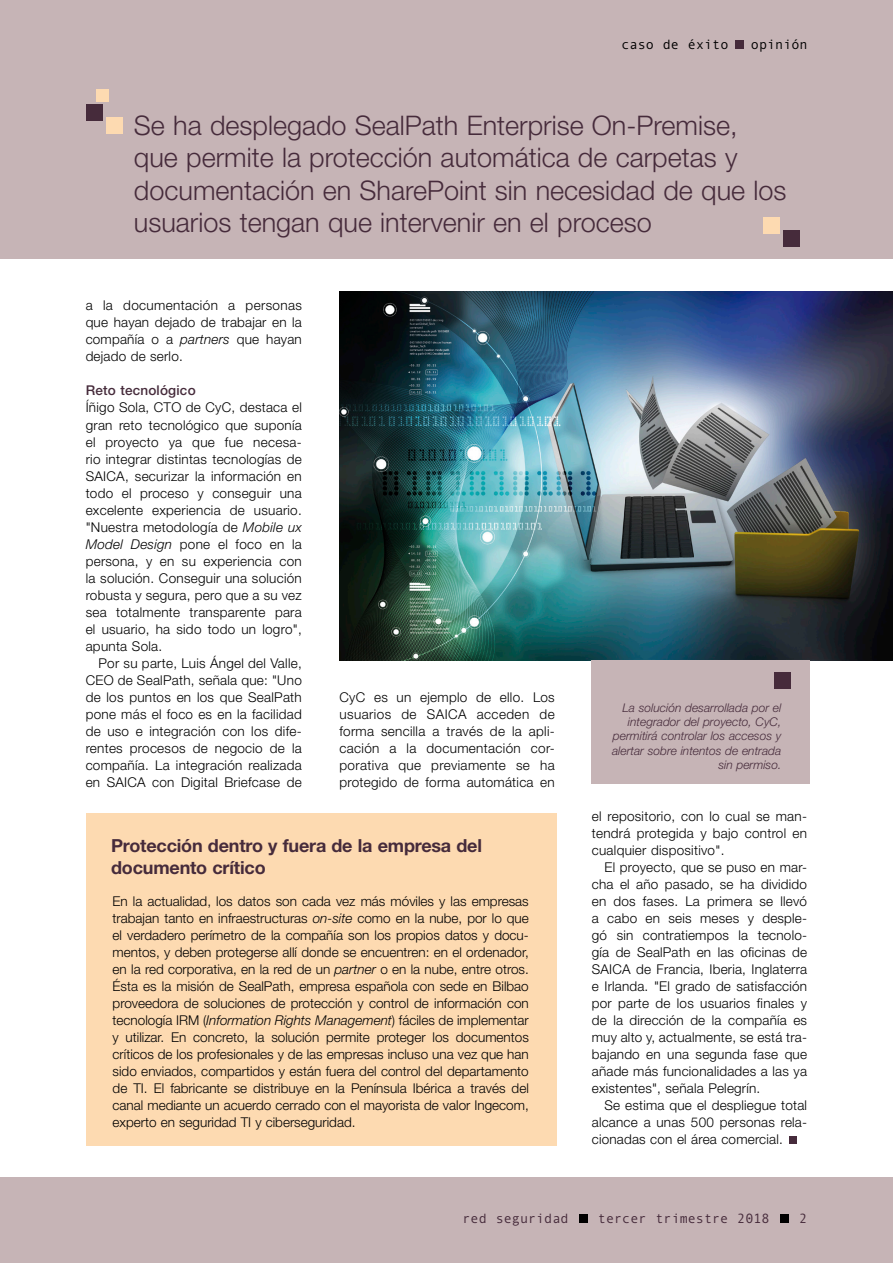
<style>
.page{position:relative;width:893px;height:1263px;background:#fff}
.page>*{position:absolute;margin:0;border:0;box-sizing:border-box;transform-origin:0 0}
.t1{font:300 27px/32.4px "Helvetica Neue LT Std";color:#462b3b}
.ANTETITULO{font:700 18px/21.6px "Helvetica Neue LT Std";letter-spacing:-.01em;color:#462b3b}
.TEXTO{font:300 13.5px/17px "Helvetica Neue LT Std";letter-spacing:.015em;color:#000;text-align:justify}
.t2{font:13.5px "Andale Mono";color:#462b3b}
.t3{font:13.5px "Andale Mono";color:#000}
.t4{font:500 13.5px "Helvetica Neue LT Std";letter-spacing:.015em;color:#462b3b}
.t5{font:italic 300 12px/14.4px "Helvetica Neue LT Std";color:#462b3b;text-align:right}
.s1{font-style:italic}
</style>
<div class="page">
<div style="left:0;top:0;width:893px;height:259px;background:#c6b4b6"></div>
<div style="left:0;top:1177px;width:893px;height:86px;background:#c6b4b6"></div>
<div style="left:735px;top:41px;width:9px;height:8px;background:#462b3b"></div>
<div style="left:579px;top:1215px;width:8px;height:8px;background:#000"></div>
<div style="left:780px;top:1215px;width:9px;height:8px;background:#000"></div>
<div style="left:96px;top:89px;width:13px;height:13px;background:#fddab1"></div>
<div style="left:86px;top:104px;width:16px;height:17px;background:#462b3b"></div>
<div style="left:106px;top:117px;width:17px;height:16px;background:#fddab1"></div>
<div style="left:783px;top:230px;width:17px;height:17px;background:#462b3b"></div>
<div style="left:763px;top:217px;width:17px;height:17px;background:#fddab1"></div>
<div style="left:86px;top:814px;width:470px;height:332px;background:#fddab1"></div>
<div style="left:789px;top:1136px;width:8px;height:8px;background:#462b3b"></div>
<img style="left:339px;top:291px;width:554px;height:369px">
<div style="left:592px;top:660px;width:218px;height:124px;background:#c6b4b6"></div>
<div style="left:775px;top:672px;width:16px;height:16px;background:#462b3b"></div>
<p class="t3" style="left:621px;top:37px;width:108px">caso de éxito</p>
<p class="t3" style="left:751px;top:37px;width:58px">opinión</p>
<p class="t1" style="left:134px;top:109px;width:654px">Se ha desplegado SealPath Enterprise On-Premise, que permite la protección automática de carpetas y documentación en SharePoint sin necesidad de que los usuarios tengan que intervenir en el proceso</p>
<p class="TEXTO" style="left:86px;top:297px;width:218px">a la documentación a personas que hayan dejado de trabajar en la compañía o a <span class="s1">partners</span> que hayan dejado de serlo.</p>
<p class="t4" style="left:86px;top:383px;width:111px">Reto tecnológico</p>
<p class="TEXTO" style="left:86px;top:399px;width:218px">Íñigo Sola, CTO de CyC, destaca el gran reto tecnológico que suponía el proyecto ya que fue necesa&shy;rio integrar distintas tecnologías de SAICA, securizar la información en todo el proceso y conseguir una excelente experiencia de usuario. "Nuestra metodología de <span class="s1">Mobile ux Model Design</span> pone el foco en la persona, y en su experiencia con la solución. Conseguir una solución robusta y segura, pero que a su vez sea totalmente transparente para el usuario, ha sido todo un logro", apunta Sola.</p>
<p class="TEXTO" style="left:86px;top:654px;width:218px;text-indent:13px">Por su parte, Luis Ángel del Valle, CEO de SealPath, señala que: "Uno de los puntos en los que SealPath pone más el foco es en la facilidad de uso e integración con los dife&shy;rentes procesos de negocio de la compañía. La integración realizada en SAICA con Digital Briefcase de</p>
<p class="TEXTO" style="left:340px;top:688px;width:217px">CyC es un ejemplo de ello. Los usuarios de SAICA acceden de forma sencilla a través de la apli&shy;cación a la documentación cor&shy;porativa que previamente se ha protegido de forma automática en</p>
<p class="ANTETITULO" style="left:111px;top:835px;width:372px">Protección dentro y fuera de la empresa del documento crítico</p>
<p class="TEXTO" style="left:113px;top:892px;width:418px">En la actualidad, los datos son cada vez más móviles y las empresas trabajan tanto en infraestructuras <span class="s1">on-site</span> como en la nube, por lo que el verdadero perímetro de la compañía son los propios datos y docu&shy;mentos, y deben protegerse allí donde se encuentren: en el ordenador, en la red corporativa, en la red de un <span class="s1">partner</span> o en la nube, entre otros.<br>Ésta es la misión de SealPath, empresa española con sede en Bilbao proveedora de soluciones de protección y control de información con tecnología IRM (<span class="s1">Information Rights Management</span>) fáciles de implementar y utilizar. En concreto, la solución permite proteger los documentos críticos de los profesionales y de las empresas incluso una vez que han sido enviados, compartidos y están fuera del control del departamento de TI. El fabricante se distribuye en la Península Ibérica a través del canal mediante un acuerdo cerrado con el mayorista de valor Ingecom, experto en seguridad TI y ciberseguridad.</p>
<p class="t5" style="left:612px;top:700px;width:171px">La solución desarrollada por el integrador del proyecto, CyC, permitirá controlar los accesos y alertar sobre intentos de entrada sin permiso.</p>
<p class="TEXTO" style="left:592px;top:807px;width:217px">el repositorio, con lo cual se man&shy;tendrá protegida y bajo control en cualquier dispositivo".</p>
<p class="TEXTO" style="left:592px;top:858px;width:217px;text-indent:13px">El proyecto, que se puso en mar&shy;cha el año pasado, se ha dividido en dos fases. La primera se llevó a cabo en seis meses y desple&shy;gó sin contratiempos la tecnolo&shy;gía de SealPath en las oficinas de SAICA de Francia, Iberia, Inglaterra e Irlanda. "El grado de satisfacción por parte de los usuarios finales y de la dirección de la compañía es muy alto y, actualmente, se está tra&shy;bajando en una segunda fase que añade más funcionalidades a las ya existentes", señala Pelegrín.</p>
<p class="TEXTO" style="left:592px;top:1096px;width:217px;text-indent:13px">Se estima que el despliegue total alcance a unas 500 personas rela&shy;cionadas con el área comercial.</p>
<p class="t2" style="left:462px;top:1211px;width:108px">red seguridad</p>
<p class="t2" style="left:598px;top:1211px;width:173px">tercer trimestre 2018</p>
<p class="t2" style="left:799px;top:1211px;width:10px">2</p>
</div>
